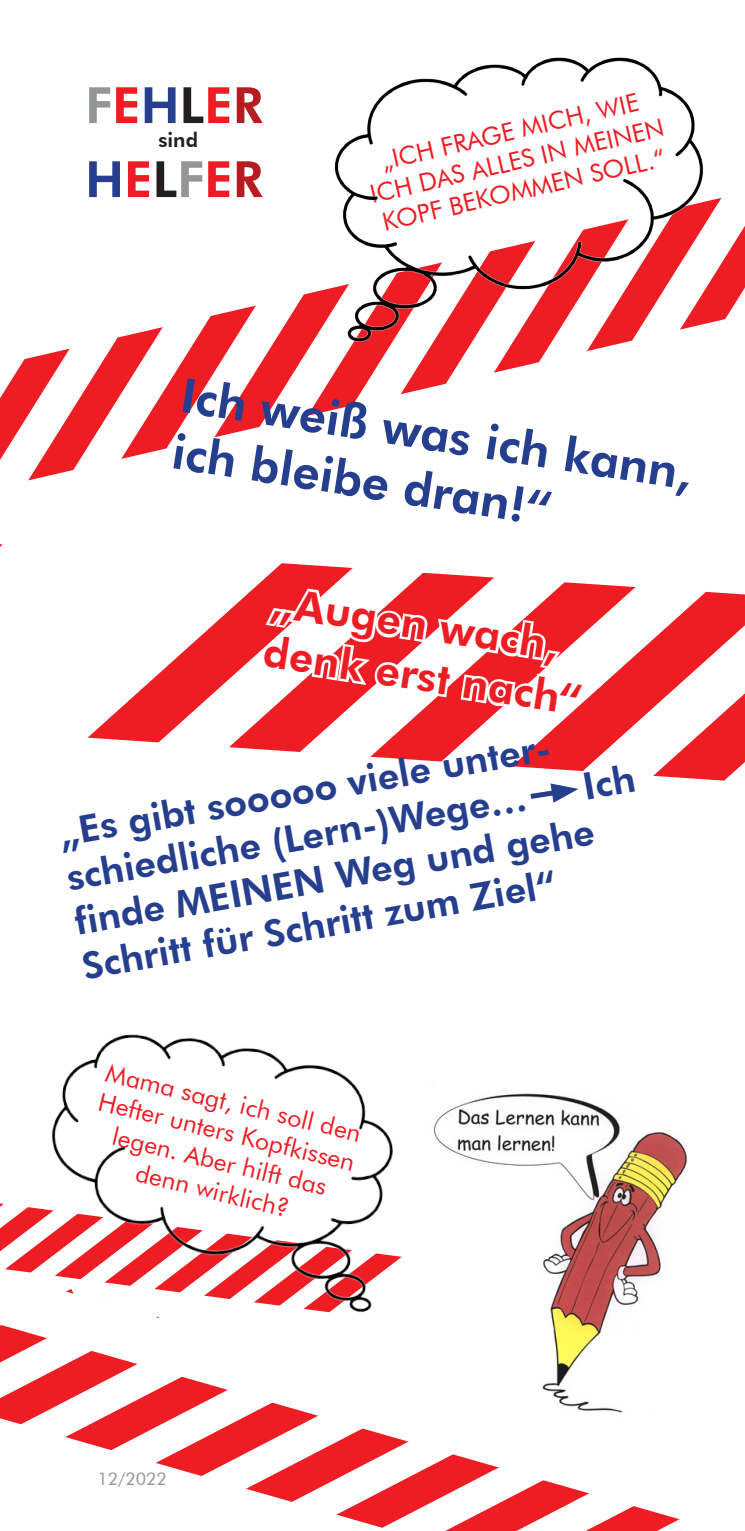
<style>
.page{position:relative;width:745px;height:1531px;background:#fff}
.page>*{position:absolute;margin:0;border:0;box-sizing:border-box;transform-origin:0 0}
.t1{font:800 50px "Futura BT";color:#ee1d23}
.t2{font:800 47.5px/57.5px "Futura BT";color:#253f8e}
.t3{font:800 42.5px/51px "Futura BT";color:#ee1d23}
.t4{font:800 37.5px/45px "Futura BT";color:#253f8e}
.t5{font:25px/30px "Futura BT";color:#ee1d23}
.t6{font:800 20px "Futura BT";color:#231f20}
.t7{font:17.5px "Futura BT";color:#939598}
.s1{color:#939598}
.s2{color:#253f8e}
.s3{color:#231f20}
.s4{color:#b61c20}
</style>
<div class="page">
<svg style="left:232px;top:648px;width:488px;height:40px"></svg>
<svg style="left:232px;top:584px;width:512px;height:64px"></svg>
<svg style="left:232px;top:688px;width:512px;height:93px"></svg>
<svg style="left:0;top:255px;width:744px;height:226px"></svg>
<svg style="left:87px;top:608px;width:145px;height:140px"></svg>
<img style="left:433px;top:1093px;width:254px;height:140px">
<svg style="left:0;top:1233px;width:661px;height:120px"></svg>
<svg style="left:0;top:1353px;width:680px;height:178px"></svg>
<img style="left:326px;top:57px;width:390px;height:303px">
<img style="left:27px;top:1034px;width:380px;height:304px">
<svg style="left:0;top:544px;width:126px;height:163px"></svg>
<svg style="left:258px;top:563px;width:376px;height:240px"></svg>
<h1 class="t1" style="left:85px;top:75px;width:175px"><span class="s1">F</span>E<span class="s2">H</span><span class="s3">L</span>E<span class="s4">R</span></h1>
<p class="t6" style="left:158px;top:128px;width:41px">sind</p>
<h1 class="t1" style="left:85px;top:149px;width:175px"><span class="s2">H</span>E<span class="s3">L</span><span class="s1">F</span>E<span class="s4">R</span></h1>
<p class="t5" style="left:360px;top:150px;width:283px;text-indent:19px;rotate:-13deg">„Ich frage mi ch, wie ich das All</p>
<p class="t5" style="left:372px;top:178px;width:296px;text-align:right;rotate:-13deg">es in meinen<br>Kopf bekomm en soll .“</p>
<h2 class="t2" style="left:186px;top:365px;width:518px;rotate:9deg">Ich weiß was ich kann, ich bleibe dran!“</h2>
<h3 class="t3" style="left:276px;top:575px;width:322px;rotate:9deg">„Augen wach, denk erst nach“</h3>
<h3 class="t4" style="left:55px;top:811px;width:503px;rotate:-10deg">„Es gibt sooooo viele unter&shy;schiedliche (Lern-)Wege…</h3>
<h3 class="t4" style="left:71px;top:900px;width:528px;text-indent:265px;rotate:-10deg">Weg und gehe<br>Schritt für Schritt zum Ziel“</h3>
<h3 class="t4" style="left:71px;top:900px;width:137px;rotate:-10deg">finde MEINEN</h3>
<p class="t5" style="left:110px;top:1056px;width:269px;text-align:center;rotate:14deg">Mama sagt, ich soll den<br>Hefter unters Kopfkissen legen. Aber hilft das denn wirklich?</p>
<p class="t7" style="left:97px;top:1467px;width:71px">12/2022</p>
</div>
